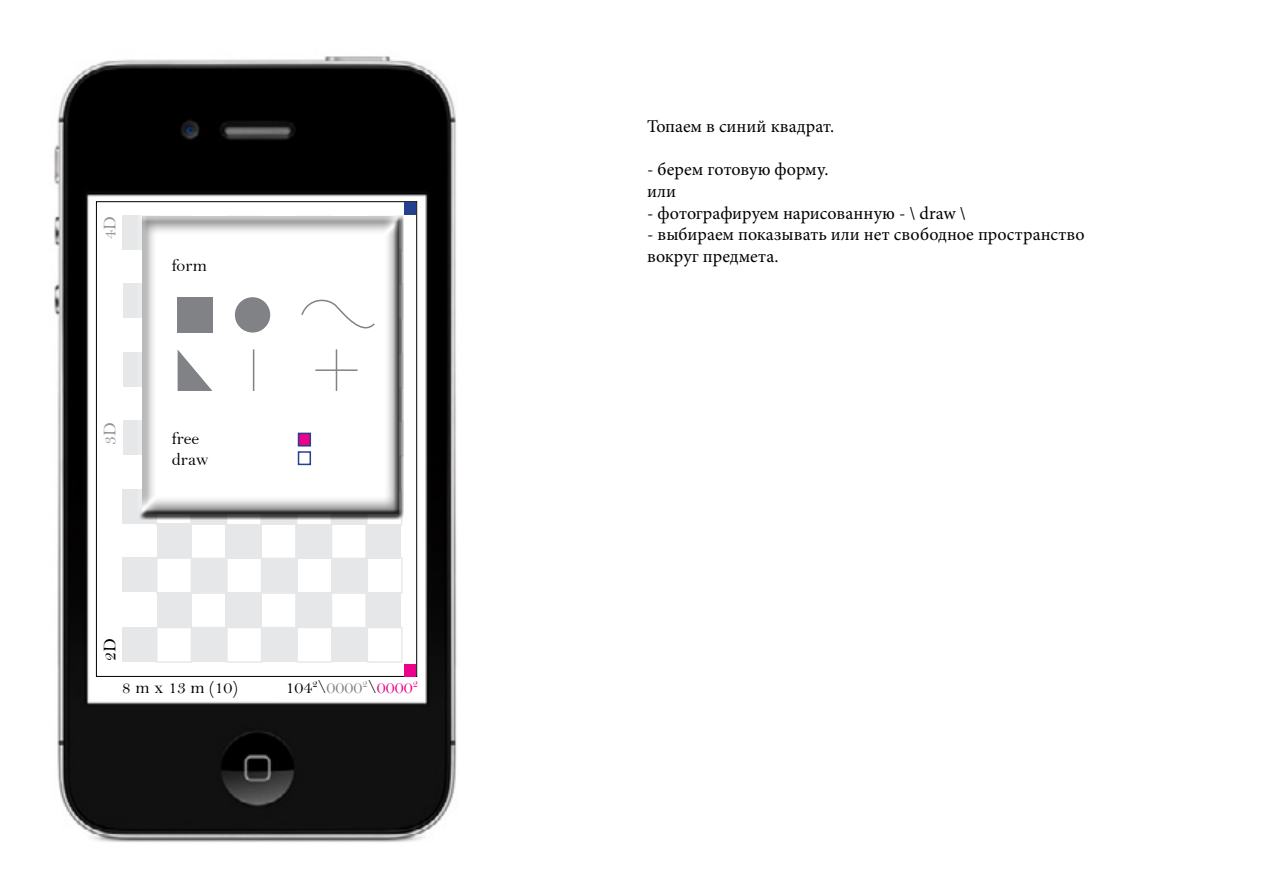
<style>
.page{position:relative;width:1263px;height:893px;background:#fff}
.page>*{position:absolute;margin:0;border:0;box-sizing:border-box;transform-origin:0 0}
.t1{font:18px/21.6px "Minion Pro";color:#000}
.t2{font:18px/21.6px "Bell";color:#000}
.t3{font:18px "Bell";color:#939598}
.s1{color:#808285}
.s2{color:#ec008c}
</style>
<div class="page">
<img style="left:54px;top:56px;width:403px;height:786px">
<div style="left:96px;top:201px;width:321px;height:476px;border:1px solid #000"></div>
<div style="left:157px;top:592px;width:34px;height:35px;background:#e6e7e8"></div>
<div style="left:190px;top:592px;width:36px;height:36px;border:1px solid #e6e7e8"></div>
<div style="left:226px;top:593px;width:35px;height:35px;background:#e6e7e8"></div>
<div style="left:261px;top:592px;width:36px;height:36px;border:1px solid #e6e7e8"></div>
<div style="left:296px;top:593px;width:35px;height:35px;background:#e6e7e8"></div>
<div style="left:331px;top:592px;width:36px;height:36px;border:1px solid #e6e7e8"></div>
<div style="left:367px;top:593px;width:34px;height:35px;background:#e6e7e8"></div>
<div style="left:157px;top:523px;width:34px;height:35px;background:#e6e7e8"></div>
<div style="left:190px;top:523px;width:36px;height:36px;border:1px solid #e6e7e8"></div>
<div style="left:226px;top:524px;width:35px;height:34px;background:#e6e7e8"></div>
<div style="left:261px;top:523px;width:36px;height:36px;border:1px solid #e6e7e8"></div>
<div style="left:296px;top:524px;width:35px;height:34px;background:#e6e7e8"></div>
<div style="left:331px;top:523px;width:36px;height:36px;border:1px solid #e6e7e8"></div>
<div style="left:367px;top:524px;width:34px;height:34px;background:#e6e7e8"></div>
<div style="left:123px;top:215px;width:34px;height:35px;background:#e6e7e8"></div>
<div style="left:122px;top:489px;width:35px;height:35px;background:#e6e7e8"></div>
<div style="left:123px;top:353px;width:35px;height:34px;background:#e6e7e8"></div>
<div style="left:122px;top:627px;width:35px;height:34px;background:#e6e7e8"></div>
<div style="left:156px;top:627px;width:36px;height:36px;border:1px solid #e6e7e8"></div>
<div style="left:192px;top:627px;width:34px;height:35px;background:#e6e7e8"></div>
<div style="left:226px;top:627px;width:36px;height:36px;border:1px solid #e6e7e8"></div>
<div style="left:262px;top:627px;width:35px;height:35px;background:#e6e7e8"></div>
<div style="left:296px;top:627px;width:36px;height:36px;border:1px solid #e6e7e8"></div>
<div style="left:332px;top:627px;width:35px;height:35px;background:#e6e7e8"></div>
<div style="left:367px;top:627px;width:36px;height:36px;border:1px solid #e6e7e8"></div>
<div style="left:123px;top:283px;width:35px;height:35px;background:#e6e7e8"></div>
<div style="left:122px;top:557px;width:35px;height:35px;background:#e6e7e8"></div>
<div style="left:156px;top:557px;width:36px;height:36px;border:1px solid #e6e7e8"></div>
<div style="left:192px;top:558px;width:34px;height:35px;background:#e6e7e8"></div>
<div style="left:226px;top:557px;width:36px;height:36px;border:1px solid #e6e7e8"></div>
<div style="left:262px;top:558px;width:35px;height:35px;background:#e6e7e8"></div>
<div style="left:296px;top:557px;width:36px;height:36px;border:1px solid #e6e7e8"></div>
<div style="left:332px;top:558px;width:35px;height:35px;background:#e6e7e8"></div>
<div style="left:367px;top:557px;width:36px;height:36px;border:1px solid #e6e7e8"></div>
<div style="left:123px;top:421px;width:35px;height:34px;background:#e6e7e8"></div>
<div style="left:404px;top:202px;width:12px;height:13px;background:#25408f"></div>
<div style="left:404px;top:664px;width:12px;height:13px;background:#ec008c"></div>
<div style="left:126px;top:203px;width:288px;height:322px;background:#000;opacity:.5"></div>
<div style="left:138px;top:213px;width:266px;height:307px;background:#000;opacity:.75"></div>
<div style="left:298px;top:433px;width:13px;height:14px;background:#ec008c;border:2px solid #25408f"></div>
<div style="left:298px;top:451px;width:13px;height:14px;border:2px solid #25408f"></div>
<div style="left:177px;top:297px;width:35px;height:36px;background:#808285"></div>
<div style="left:235px;top:297px;width:35px;height:36px;background:#808285;border-radius:50%"></div>
<svg style="left:178px;top:349px;width:34px;height:42px"></svg>
<hr style="left:253px;top:349px;width:1px;height:42px;background:#808285">
<hr style="left:336px;top:349px;width:1px;height:42px;background:#808285">
<hr style="left:315px;top:369px;width:43px;height:2px;background:#808285">
<svg style="left:300px;top:297px;width:76px;height:39px"></svg>
<p class="t3" style="left:99px;top:239px;width:24px;rotate:-90deg">4D</p>
<p class="t2" style="left:172px;top:254px;width:37px">form</p>
<p class="t3" style="left:99px;top:445px;width:24px;rotate:-90deg">3D</p>
<p class="t2" style="left:172px;top:427px;width:38px">free draw</p>
<p class="t2" style="left:99px;top:661px;width:24px;rotate:-90deg">2D</p>
<p class="t2" style="left:122px;top:676px;width:118px">8 m x 13 m (10)</p>
<p class="t2" style="left:285px;top:676px;width:134px">104<sup>2</sup>\<span class="s1">0000</span><sup>2</sup>\<span class="s2">0000</span><sup>2</sup></p>
<p class="t1" style="left:647px;top:116px;width:189px">Топаем в синий квадрат.</p>
<p class="t1" style="left:647px;top:159px;width:183px">- берем готовую форму. или</p>
<p class="t1" style="left:647px;top:202px;width:320px">- фотографируем нарисованную - \ draw \</p>
<p class="t1" style="left:647px;top:224px;width:439px">- выбираем показывать или нет свободное пространство вокруг предмета.</p>
</div>
